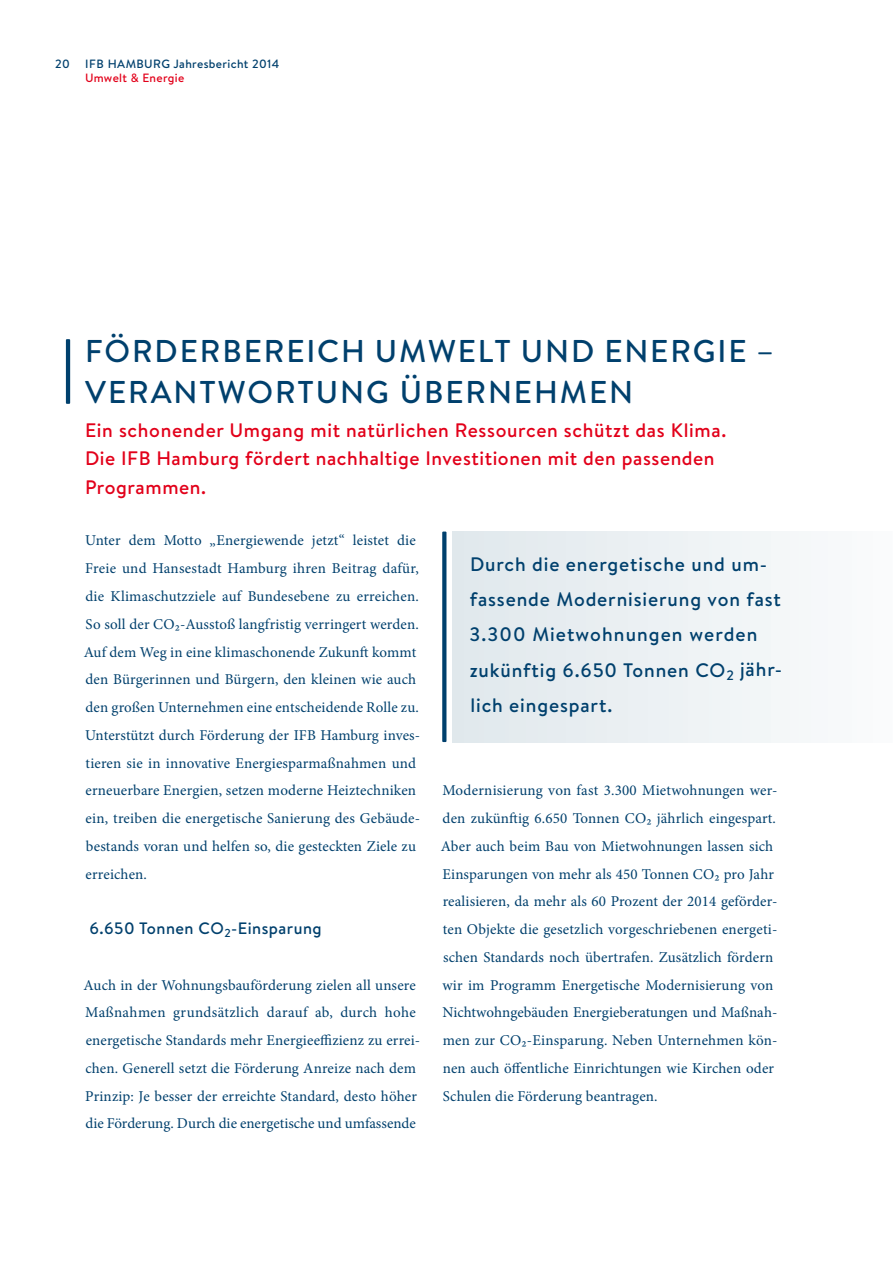
<style>
.page{position:relative;width:893px;height:1263px;background:#fff}
.page>*{position:absolute;margin:0;border:0;box-sizing:border-box;transform-origin:0 0}
.t1{font:500 31.5px/40.5px "Brandon Text";letter-spacing:.06em;color:#00406d}
.t2{font:500 19.5px/28.5px "Brandon Text";letter-spacing:.03em;color:#e2001a}
.t3{font:500 19.5px/35.2px "Brandon Text";letter-spacing:.045em;color:#00406d}
.t4{font:500 16.5px "Brandon Text";letter-spacing:.03em;color:#00406d}
.t5{font:15px/27.8px "Minion Pro";letter-spacing:.01em;color:#00406d}
.t6{font:500 12px "Brandon Text";letter-spacing:.03em;color:#00406d}
.t7{font:500 12px "Brandon Text";letter-spacing:.03em;color:#e2001a}
</style>
<div class="page">
<hr style="left:66px;top:339px;width:4px;height:65px;background:#00406d">
<div style="left:453px;top:531px;width:440px;height:211px;background:linear-gradient(to right,#e0e8ec,#fafcfc)"></div>
<svg style="left:442px;top:531px;width:4px;height:211px"></svg>
<p class="t6" style="left:55px;top:56px;width:16px">20</p>
<p class="t6" style="left:85px;top:56px;width:196px">IFB HAMBURG Jahresbericht 2014</p>
<p class="t7" style="left:85px;top:70px;width:101px">Umwelt &amp; Energie</p>
<h1 class="t1" style="left:85px;top:330px;width:690px">FÖRDERBEREICH UMWELT UND ENERGIE –<br>VERANTWORTUNG ÜBERNEHMEN</h1>
<h2 class="t2" style="left:85px;top:415px;width:643px">Ein schonender Umgang mit natürlichen Ressourcen schützt das Klima.<br>Die IFB Hamburg fördert nachhaltige Investitionen mit den passenden<br>Programmen.</h2>
<p class="t5" style="left:84px;top:527px;width:338px">Unter dem Motto „Energiewende jetzt“ leistet die Freie und Hansestadt Hamburg ihren Beitrag dafür, die Klimaschutzziele auf Bundesebene zu erreichen.<br>So soll der CO₂-Ausstoß langfristig verringert werden.<br>Auf dem Weg in eine klimaschonende Zukunft kommt den Bürgerinnen und Bürgern, den kleinen wie auch den großen Unternehmen eine entscheidende Rolle zu.<br>Unterstützt durch Förderung der IFB Hamburg inves&shy;tieren sie in innovative Energiesparmaßnahmen und erneuerbare Energien, setzen moderne Heiztechniken ein, treiben die energetische Sanierung des Gebäude&shy;bestands voran und helfen so, die gesteckten Ziele zu erreichen.</p>
<p class="t4" style="left:89px;top:917px;width:234px">6.650 Tonnen CO<sub>2</sub>-Einsparung</p>
<p class="t5" style="left:84px;top:971px;width:338px">Auch in der Wohnungsbauförderung zielen all unsere Maßnahmen grundsätzlich darauf ab, durch hohe energetische Standards mehr Energieeffizienz zu errei&shy;chen. Generell setzt die Förderung Anreize nach dem Prinzip: Je besser der erreichte Standard, desto höher die Förderung. Durch die energetische und umfassende</p>
<h2 class="t3" style="left:469px;top:546px;width:314px">Durch die energetische und um&shy;fassende Modernisierung von fast<br>3.300 Mietwohnungen werden zukünftig 6.650 Tonnen CO<sub>2</sub> jähr&shy;lich eingespart.</h2>
<p class="t5" style="left:441px;top:777px;width:338px">Modernisierung von fast 3.300 Mietwohnungen wer&shy;den zukünftig 6.650 Tonnen CO₂ jährlich eingespart.<br>Aber auch beim Bau von Mietwohnungen lassen sich Einsparungen von mehr als 450 Tonnen CO₂ pro Jahr realisieren, da mehr als 60 Prozent der 2014 geförder&shy;ten Objekte die gesetzlich vorgeschriebenen energeti&shy;schen Standards noch übertrafen. Zusätzlich fördern wir im Programm Energetische Modernisierung von Nichtwohngebäuden Energieberatungen und Maßnah&shy;men zur CO₂-Einsparung. Neben Unternehmen kön&shy;nen auch öffentliche Einrichtungen wie Kirchen oder Schulen die Förderung beantragen.</p>
</div>
